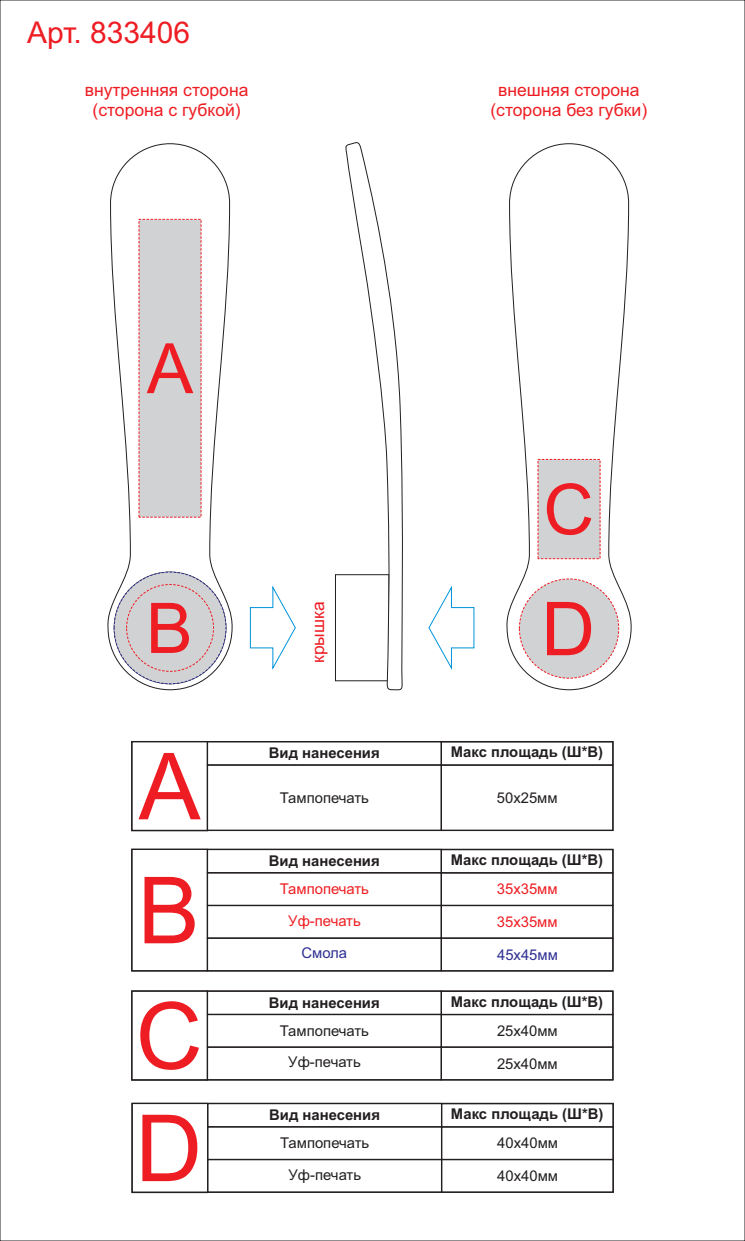
<style>
.page{position:relative;width:745px;height:1241px;background:#fff}
.page>*{position:absolute;margin:0;border:0;box-sizing:border-box;transform-origin:0 0}
.t1{font:92.66px "Arial";color:#ee1d23}
.t2{font:74.38px "Arial";color:#ee1d23}
.t3{font:70.17px "Arial";color:#ee1d23}
.t4{font:69.83px "Arial";color:#ee1d23}
.t5{font:69.48px "Arial";color:#ee1d23}
.t6{font:29.93px "Arial";color:#ee1d23}
.t7{font:17.5px/19.5px "Arial";color:#ee1d23;text-align:center}
.t8{font:700 14.79px "Arial";color:#231f20}
.t9{font:14.79px "Arial";color:#231f20}
.t10{font:14.79px "Arial";color:#ee1d23}
.t11{font:14.79px "Arial";color:#2e3092}
</style>
<div class="page">
<svg style="left:107px;top:144px;width:126px;height:546px"></svg>
<div style="left:138px;top:219px;width:63px;height:298px;background:#d1d2d4"></div>
<svg style="left:506px;top:144px;width:125px;height:546px"></svg>
<div style="left:519px;top:578px;width:99px;height:100px;background:#d1d2d4;border:1px dashed #ee1d23;border-radius:50%"></div>
<div style="left:537px;top:459px;width:63px;height:100px;background:#d1d2d4"></div>
<div style="left:114px;top:571px;width:112px;height:113px;background:#d1d2d4;border:1px dashed #2e3092;border-radius:50%"></div>
<div style="left:207px;top:741px;width:234px;height:24px;border:1px solid #231f20"></div>
<div style="left:207px;top:764px;width:234px;height:66px;border:1px solid #231f20"></div>
<div style="left:440px;top:764px;width:173px;height:66px;border:1px solid #231f20"></div>
<div style="left:440px;top:741px;width:173px;height:24px;border:1px solid #231f20"></div>
<div style="left:131px;top:740px;width:77px;height:91px;border:1px solid #231f20"></div>
<div style="left:207px;top:848px;width:234px;height:25px;border:1px solid #231f20"></div>
<div style="left:207px;top:872px;width:234px;height:33px;border:1px solid #231f20"></div>
<div style="left:207px;top:904px;width:234px;height:34px;border:1px solid #231f20"></div>
<div style="left:207px;top:937px;width:234px;height:34px;border:1px solid #231f20"></div>
<div style="left:440px;top:904px;width:173px;height:34px;border:1px solid #231f20"></div>
<div style="left:440px;top:937px;width:173px;height:34px;border:1px solid #231f20"></div>
<div style="left:440px;top:848px;width:173px;height:25px;border:1px solid #231f20"></div>
<div style="left:131px;top:848px;width:77px;height:123px;border:1px solid #231f20"></div>
<div style="left:207px;top:990px;width:234px;height:24px;border:1px solid #231f20"></div>
<div style="left:207px;top:1013px;width:234px;height:34px;border:1px solid #231f20"></div>
<div style="left:207px;top:1046px;width:234px;height:34px;border:1px solid #231f20"></div>
<div style="left:440px;top:1013px;width:173px;height:34px;border:1px solid #231f20"></div>
<div style="left:440px;top:1046px;width:173px;height:34px;border:1px solid #231f20"></div>
<div style="left:440px;top:990px;width:173px;height:25px;border:1px solid #231f20"></div>
<div style="left:131px;top:990px;width:77px;height:90px;border:1px solid #231f20"></div>
<div style="left:207px;top:1102px;width:235px;height:25px;border:1px solid #231f20"></div>
<div style="left:207px;top:1125px;width:235px;height:34px;border:1px solid #231f20"></div>
<div style="left:207px;top:1158px;width:235px;height:34px;border:1px solid #231f20"></div>
<div style="left:440px;top:1158px;width:173px;height:34px;border:1px solid #231f20"></div>
<div style="left:440px;top:1102px;width:173px;height:25px;border:1px solid #231f20"></div>
<div style="left:131px;top:1102px;width:77px;height:90px;border:1px solid #231f20"></div>
<div style="left:335px;top:574px;width:54px;height:107px;border:1px solid #231f20"></div>
<svg style="left:344px;top:142px;width:59px;height:548px"></svg>
<svg style="left:250px;top:585px;width:46px;height:85px"></svg>
<svg style="left:428px;top:585px;width:46px;height:85px"></svg>
<h3 class="t6" style="left:27px;top:22px;width:164px">Арт. 833406</h3>
<p class="t7" style="left:85px;top:82px;width:165px">внутренняя сторона (сторона с губкой)</p>
<h3 class="t5" style="left:147px;top:342px;width:48px">A</h3>
<h3 class="t4" style="left:146px;top:602px;width:48px">B</h3>
<p class="t7" style="left:310px;top:663px;width:63px;rotate:-90deg">крышка</p>
<p class="t7" style="left:490px;top:82px;width:158px">внешняя сторона (сторона без губки)</p>
<h3 class="t3" style="left:543px;top:483px;width:52px">C</h3>
<h2 class="t2" style="left:541px;top:601px;width:55px">D</h2>
<h1 class="t1" style="left:139px;top:751px;width:63px">A</h1>
<p class="t8" style="left:269px;top:747px;width:112px">Вид нанесения</p>
<p class="t8" style="left:450px;top:746px;width:154px">Макс площадь (Ш*В)</p>
<p class="t9" style="left:496px;top:792px;width:62px">50х25мм</p>
<p class="t9" style="left:280px;top:792px;width:91px">Тампопечать</p>
<h1 class="t1" style="left:138px;top:875px;width:63px">B</h1>
<h1 class="t1" style="left:136px;top:1001px;width:68px">C</h1>
<h1 class="t1" style="left:135px;top:1113px;width:68px">D</h1>
<p class="t8" style="left:269px;top:855px;width:112px">Вид нанесения</p>
<p class="t8" style="left:450px;top:854px;width:154px">Макс площадь (Ш*В)</p>
<p class="t10" style="left:280px;top:883px;width:91px">Тампопечать</p>
<p class="t10" style="left:288px;top:914px;width:74px">Уф-печать</p>
<p class="t11" style="left:301px;top:947px;width:47px">Смола</p>
<p class="t10" style="left:496px;top:883px;width:62px">35х35мм</p>
<p class="t10" style="left:496px;top:916px;width:62px">35х35мм</p>
<p class="t11" style="left:497px;top:948px;width:62px">45х45мм</p>
<p class="t8" style="left:269px;top:996px;width:112px">Вид нанесения</p>
<p class="t8" style="left:450px;top:995px;width:154px">Макс площадь (Ш*В)</p>
<p class="t9" style="left:280px;top:1025px;width:91px">Тампопечать</p>
<p class="t9" style="left:288px;top:1056px;width:74px">Уф-печать</p>
<p class="t9" style="left:496px;top:1025px;width:62px">25х40мм</p>
<p class="t9" style="left:496px;top:1057px;width:62px">25х40мм</p>
<p class="t8" style="left:269px;top:1109px;width:112px">Вид нанесения</p>
<p class="t8" style="left:450px;top:1108px;width:154px">Макс площадь (Ш*В)</p>
<p class="t9" style="left:280px;top:1137px;width:91px">Тампопечать</p>
<p class="t9" style="left:288px;top:1168px;width:74px">Уф-печать</p>
<p class="t9" style="left:497px;top:1137px;width:62px">40х40мм</p>
<p class="t9" style="left:497px;top:1170px;width:62px">40х40мм</p>
</div>
